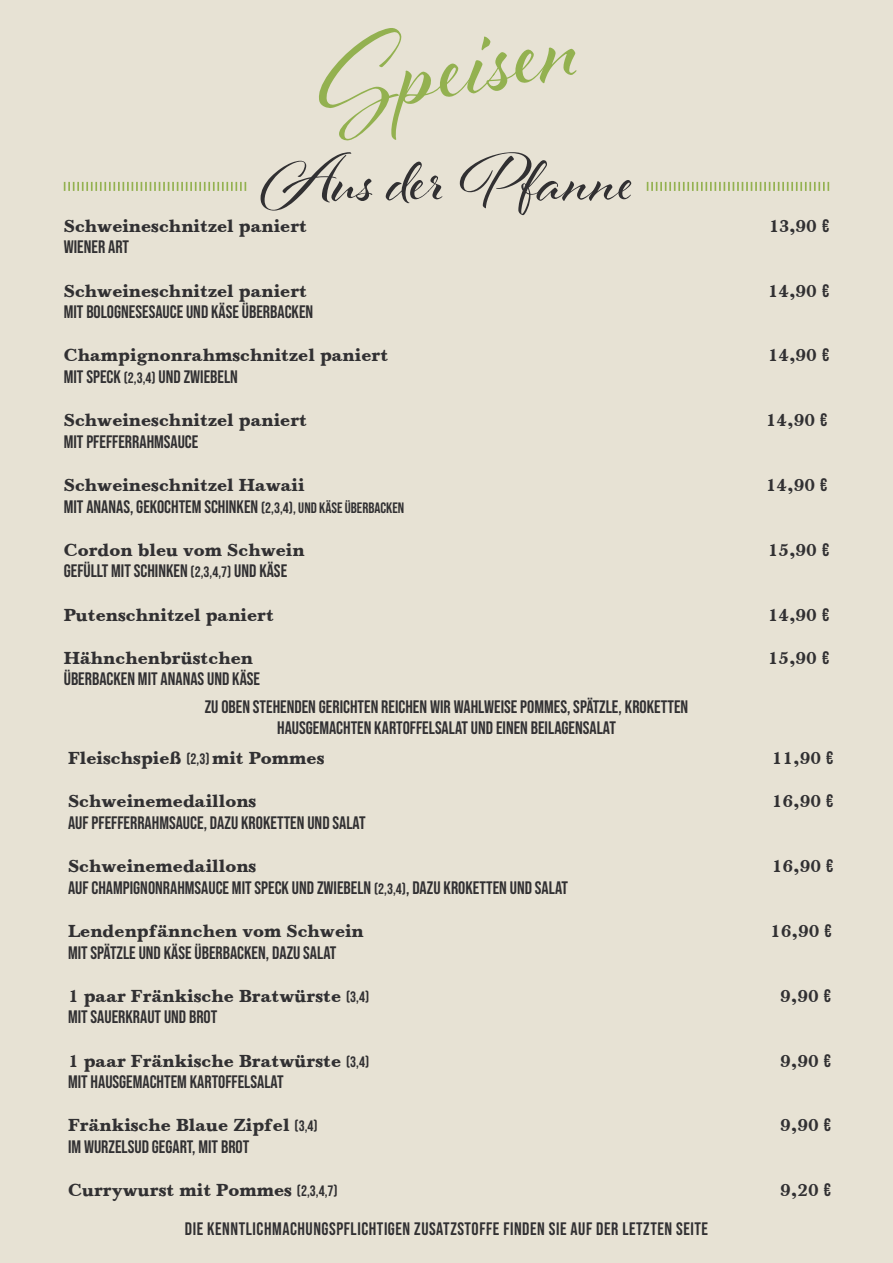
<style>
.page{position:relative;width:893px;height:1263px;background:#e7e2d4}
.page>*{position:absolute;margin:0;border:0;box-sizing:border-box;transform-origin:0 0}
.t1{font:120px "Al Fresco";color:#93b150}
.t2{font:72px "Al Fresco";color:#313032}
.t3{font:18px "Bebas Neue";color:#313032}
.t4{font:18px "Baskerville";color:#313032}
.t5{font:18px "Bebas Neue";letter-spacing:.03em;color:#313032}
.s1{font-family:"Bebas Neue"}
.s2{font-size:15px}
.s3{font-family:"Bebas Neue";font-size:15px}
</style>
<div class="page">
<svg style="left:64px;top:182px;width:765px;height:9px"></svg>
<div style="left:248px;top:143px;width:397px;height:97px;background:#e7e2d4"></div>
<p class="t1" style="left:303px;top:9px;width:275px;rotate:-10deg">Speisen</p>
<p class="t2" style="left:261px;top:132px;width:375px">Aus der Pfanne</p>
<p class="t4" style="left:64px;top:215px;width:245px">Schweineschnitzel paniert</p>
<p class="t4" style="left:769px;top:215px;width:62px">13,90 <span class="s1">€</span></p>
<p class="t3" style="left:64px;top:237px;width:67px">WIENER ART</p>
<p class="t4" style="left:64px;top:280px;width:245px">Schweineschnitzel paniert</p>
<p class="t4" style="left:768px;top:280px;width:63px">14,90 <span class="s1">€</span></p>
<p class="t3" style="left:64px;top:302px;width:251px">MIT BOLOGNESESAUCE UND KÄSE ÜBERBACKEN</p>
<p class="t4" style="left:64px;top:345px;width:326px">Champignonrahmschnitzel paniert</p>
<p class="t4" style="left:768px;top:345px;width:63px">14,90 <span class="s1">€</span></p>
<p class="t3" style="left:64px;top:367px;width:176px">MIT SPECK <span class="s2">(2,3,4)</span> UND ZWIEBELN</p>
<p class="t4" style="left:64px;top:409px;width:245px">Schweineschnitzel paniert</p>
<p class="t4" style="left:766px;top:409px;width:63px">14,90 <span class="s1">€</span></p>
<p class="t3" style="left:64px;top:431px;width:136px">MIT PFEFFERRAHMSAUCE</p>
<p class="t4" style="left:64px;top:474px;width:242px">Schweineschnitzel Hawaii</p>
<p class="t4" style="left:766px;top:474px;width:63px">14,90 <span class="s1">€</span></p>
<p class="t3" style="left:64px;top:496px;width:342px">MIT ANANAS, GEKOCHTEM SCHINKEN <span class="s2">(2,3,4), UND KÄSE ÜBERBACKEN</span></p>
<p class="t4" style="left:64px;top:539px;width:242px">Cordon bleu vom Schwein</p>
<p class="t4" style="left:768px;top:539px;width:63px">15,90 <span class="s1">€</span></p>
<p class="t3" style="left:64px;top:561px;width:225px">GEFÜLLT MIT SCHINKEN <span class="s2">(2,3,4,7)</span> UND KÄSE</p>
<p class="t4" style="left:64px;top:604px;width:212px">Putenschnitzel paniert</p>
<p class="t4" style="left:768px;top:604px;width:63px">14,90 <span class="s1">€</span></p>
<p class="t4" style="left:64px;top:647px;width:191px">Hähnchenbrüstchen</p>
<p class="t4" style="left:768px;top:647px;width:63px">15,90 <span class="s1">€</span></p>
<p class="t3" style="left:64px;top:669px;width:198px">ÜBERBACKEN MIT ANANAS UND KÄSE</p>
<p class="t3" style="left:205px;top:696px;width:485px">ZU OBEN STEHENDEN GERICHTEN REICHEN WIR WAHLWEISE POMMES, SPÄTZLE, KROKETTEN</p>
<p class="t3" style="left:277px;top:718px;width:340px">HAUSGEMACHTEN KARTOFFELSALAT UND EINEN BEILAGENSALAT</p>
<p class="t4" style="left:68px;top:747px;width:258px">Fleischspieß <span class="s3">(2,3)</span> mit Pommes</p>
<p class="t4" style="left:772px;top:747px;width:63px">11,90 <span class="s1">€</span></p>
<p class="t4" style="left:68px;top:791px;width:190px">Schweinemedaillons</p>
<p class="t4" style="left:772px;top:791px;width:63px">16,90 <span class="s1">€</span></p>
<p class="t3" style="left:68px;top:812px;width:299px">AUF PFEFFERRAHMSAUCE, DAZU KROKETTEN UND SALAT</p>
<p class="t4" style="left:68px;top:855px;width:190px">Schweinemedaillons</p>
<p class="t4" style="left:772px;top:855px;width:63px">16,90 <span class="s1">€</span></p>
<p class="t3" style="left:68px;top:877px;width:501px">AUF CHAMPIGNONRAHMSAUCE MIT SPECK UND ZWIEBELN <span class="s2">(2,3,4)</span>, DAZU KROKETTEN UND SALAT</p>
<p class="t4" style="left:68px;top:920px;width:297px">Lendenpfännchen vom Schwein</p>
<p class="t4" style="left:770px;top:920px;width:63px">16,90 <span class="s1">€</span></p>
<p class="t3" style="left:68px;top:942px;width:270px">MIT SPÄTZLE UND KÄSE ÜBERBACKEN, DAZU SALAT</p>
<p class="t4" style="left:68px;top:985px;width:303px">1 paar Fränkische Bratwürste <span class="s3">(3,4)</span></p>
<p class="t4" style="left:780px;top:985px;width:52px">9,90 <span class="s1">€</span></p>
<p class="t3" style="left:68px;top:1007px;width:151px">MIT SAUERKRAUT UND BROT</p>
<p class="t4" style="left:68px;top:1050px;width:303px">1 paar Fränkische Bratwürste <span class="s3">(3,4)</span></p>
<p class="t4" style="left:780px;top:1050px;width:52px">9,90 <span class="s1">€</span></p>
<p class="t3" style="left:68px;top:1072px;width:217px">MIT HAUSGEMACHTEM KARTOFFELSALAT</p>
<p class="t4" style="left:68px;top:1115px;width:251px">Fränkische Blaue Zipfel <span class="s3">(3,4)</span></p>
<p class="t4" style="left:780px;top:1115px;width:52px">9,90 <span class="s1">€</span></p>
<p class="t3" style="left:68px;top:1136px;width:183px">IM WURZELSUD GEGART, MIT BROT</p>
<p class="t4" style="left:68px;top:1179px;width:271px">Currywurst mit Pommes <span class="s3">(2,3,4,7)</span></p>
<p class="t4" style="left:780px;top:1179px;width:52px">9,20 <span class="s1">€</span></p>
<p class="t5" style="left:185px;top:1219px;width:525px">DIE KENNTLICHMACHUNGSPFLICHTIGEN ZUSATZSTOFFE FINDEN SIE AUF DER LETZTEN SEITE</p>
</div>
